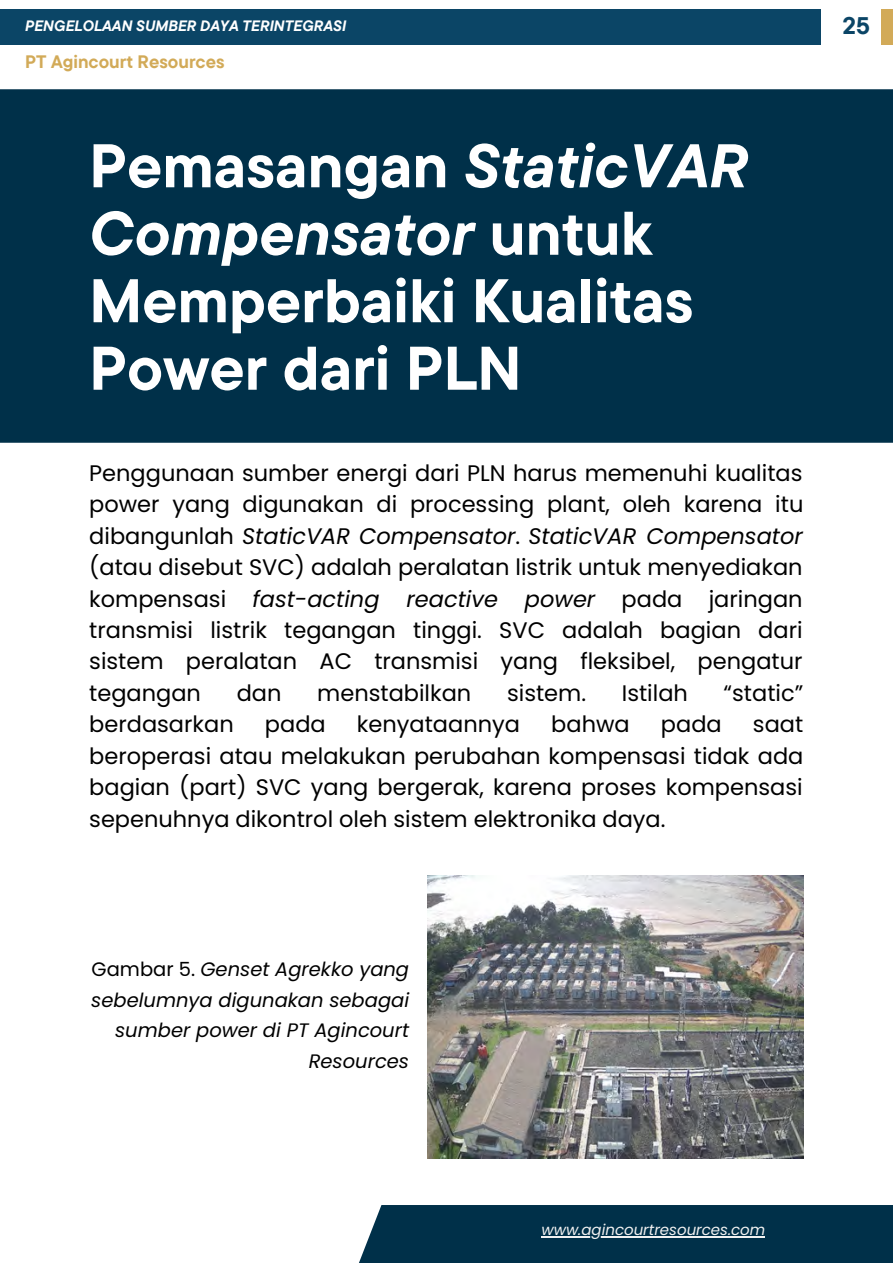
<style>
.page{position:relative;width:893px;height:1264px;background:#fff}
.page>*{position:absolute;margin:0;border:0;box-sizing:border-box;transform-origin:0 0}
.t1{font:700 61.5px/67.5px "TT Commons Pro";color:#fff}
.t2{font:700 24px "TT Commons Pro";color:#0b4566}
.t3{font:22.5px/31.5px "Poppins";color:#000;text-align:justify}
.t4{font:italic 19.5px/30.3px "Poppins";color:#000;text-align:right}
.t5{font:700 18px "TT Commons Pro";color:#d2aa58}
.t6{font:italic 700 15px "TT Commons Pro";color:#fff}
.t7{font:italic 15px "Poppins";color:#f1f1f1}
.s1{font-style:italic}
.s2{font-style:normal}
</style>
<div class="page">
<img style="left:427px;top:876px;width:376px;height:282px">
<div style="left:347px;top:1204px;width:545px;height:58px;background:#003049"></div>
<hr style="left:541px;top:1236px;width:224px;height:1px;background:#f1f1f1">
<div style="left:0;top:89px;width:892px;height:354px;background:#003049"></div>
<div style="left:881px;top:9px;width:11px;height:36px;background:#d2aa58"></div>
<div style="left:0;top:9px;width:821px;height:36px;background:#0b4566"></div>
<p class="t6" style="left:25px;top:16px;width:322px">PENGELOLAAN SUMBER DAYA TERINTEGRASI</p>
<p class="t5" style="left:25px;top:50px;width:201px">PT Agincourt Resources</p>
<p class="t1" style="left:89px;top:130px;width:660px">Pemasangan <span class="s1">StaticVAR<br>Compensator</span> untuk<br>Memperbaiki Kualitas<br>Power dari PLN</p>
<p class="t3" style="left:89px;top:457px;width:715px">Penggunaan sumber energi dari PLN harus memenuhi kualitas power yang digunakan di processing plant, oleh karena itu dibangunlah <span class="s1">StaticVAR Compensator</span>. <span class="s1">StaticVAR Compensator </span>(atau disebut SVC) adalah peralatan listrik untuk menyediakan kompensasi <span class="s1">fast-acting reactive power</span> pada jaringan transmisi listrik tegangan tinggi. SVC adalah bagian dari sistem peralatan AC transmisi yang fleksibel, pengatur tegangan</p>
<p class="t3" style="left:237px;top:677px;width:46px">dan</p>
<p class="t3" style="left:317px;top:677px;width:156px">menstabilkan</p>
<p class="t3" style="left:507px;top:677px;width:81px">sistem.</p>
<p class="t3" style="left:621px;top:677px;width:68px">Istilah</p>
<p class="t3" style="left:723px;top:677px;width:81px">“static”</p>
<p class="t3" style="left:89px;top:708px;width:146px">berdasarkan</p>
<p class="t3" style="left:265px;top:708px;width:62px">pada</p>
<p class="t3" style="left:357px;top:708px;width:164px">kenyataannya</p>
<p class="t3" style="left:551px;top:708px;width:80px">bahwa</p>
<p class="t3" style="left:661px;top:708px;width:62px">pada</p>
<p class="t3" style="left:89px;top:708px;width:715px;text-indent:663px">saat beroperasi atau melakukan perubahan kompensasi tidak ada bagian (part) SVC yang bergerak, karena proses kompensasi sepenuhnya dikontrol oleh sistem elektronika daya.</p>
<p class="t2" style="left:842px;top:10px;width:28px">25</p>
<p class="t4" style="left:91px;top:954px;width:319px"><span class="s2">Gambar 5.</span> Genset Agrekko yang sebelumnya digunakan sebagai sumber power di PT Agincourt<br>Resources</p>
<p class="t7" style="left:541px;top:1219px;width:225px">www.agincourtresources.com</p>
</div>
